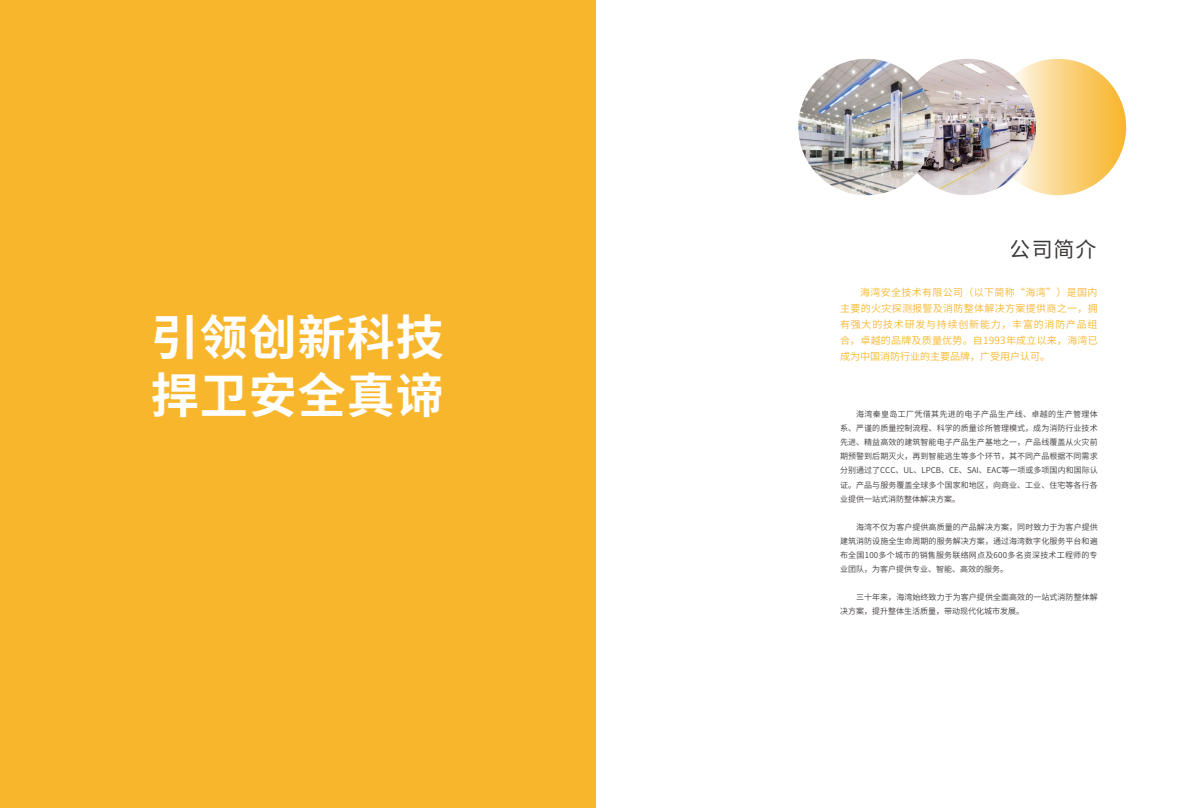
<style>
.page{position:relative;width:1191px;height:808px;background:#fff}
.page>*{position:absolute;margin:0;border:0;box-sizing:border-box;transform-origin:0 0}
.t1{font:700 48px/58.1px "Source Han Sans CN";letter-spacing:.02em;color:#fff}
.t2{font:21px "Source Han Sans CN";color:#3e3a39}
.t3{font:10px/16px "Source Han Sans CN";letter-spacing:.02em;color:#f8b62d;text-align:justify}
.t4{font:8px/14px "Source Han Sans CN";letter-spacing:.005em;color:#3e3a39;text-align:justify}
</style>
<div class="page">
<svg style="left:990px;top:59px;width:136px;height:136px"></svg>
<div style="left:0;top:0;width:595px;height:808px;background:#f8b62d"></div>
<img style="left:899px;top:59px;width:137px;height:136px;border-radius:68px">
<img style="left:798px;top:59px;width:136px;height:136px;border-radius:68px">
<h1 class="t1" style="left:151px;top:309px;width:294px">引领创新科技捍卫安全真谛</h1>
<h2 class="t2" style="left:1010px;top:237px;width:88px">公司简介</h2>
<p class="t3" style="left:840px;top:285px;width:259px;text-indent:20px">海湾安全技术有限公司（以下简称“海湾”）是国内主要的火灾探测报警及消防整体解决方案提供商之一，拥有强大的技术研发与持续创新能力，丰富的消防产品组合，卓越的品牌及质量优势。自1993年成立以来，海湾已成为中国消防行业的主要品牌，广受用户认可。</p>
<p class="t4" style="left:840px;top:408px;width:259px;text-indent:16px">海湾秦皇岛工厂凭借其先进的电子产品生产线、卓越的生产管理体系、严谨的质量控制流程、科学的质量诊所管理模式，成为消防行业技术先进、精益高效的建筑智能电子产品生产基地之一，产品线覆盖从火灾前期预警到后期灭火，再到智能逃生等多个环节，其不同产品根据不同需求分别通过了CCC、UL、LPCB、CE、SAI、EAC等一项或多项国内和国际认证。产品与服务覆盖全球多个国家和地区，向商业、工业、住宅等各行各业提供一站式消防整体解决方案。</p>
<p class="t4" style="left:840px;top:520px;width:259px;text-indent:16px">海湾不仅为客户提供高质量的产品解决方案，同时致力于为客户提供建筑消防设施全生命周期的服务解决方案，通过海湾数字化服务平台和遍布全国100多个城市的销售服务联络网点及600多名资深技术工程师的专业团队，为客户提供专业、智能、高效的服务。</p>
<p class="t4" style="left:840px;top:590px;width:259px;text-indent:16px">三十年来，海湾始终致力于为客户提供全面高效的一站式消防整体解决方案，提升整体生活质量，带动现代化城市发展。</p>
</div>
